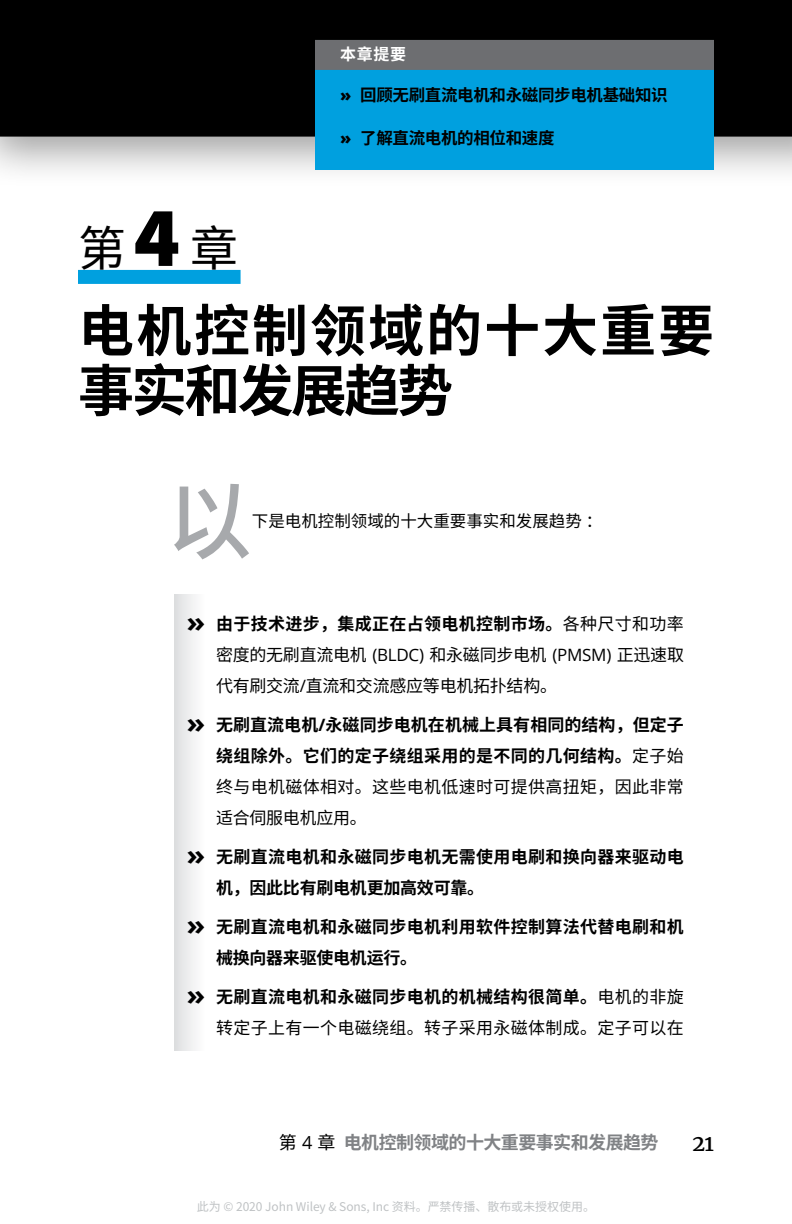
<style>
.page{position:relative;width:792px;height:1224px;background:#fff}
.page>*{position:absolute;margin:0;border:0;box-sizing:border-box;transform-origin:0 0}
.t1{font:500 85.6px "Noto Sans Hans";color:#a7a9ac}
.t2{font:700 56px/60px "Noto Sans Hans";letter-spacing:.035em;color:#000}
.t3{font:48px "Noto Sans Hans";color:#000}
.t4{font:22px "Merriweather";color:#000}
.t5{font:700 18px "Noto Sans Hans";letter-spacing:-.03em;color:#808285}
.t6{font:700 17px/31px "Noto Sans Hans";letter-spacing:.02em;color:#000}
.t7{font:17px/31px "Noto Sans Hans";letter-spacing:-.015em;color:#000;text-align:justify}
.t8{font:17px/31px "Noto Sans Hans";letter-spacing:.02em;color:#000;text-align:right}
.t9{font:700 16.4px "Noto Sans Hans";letter-spacing:-.02em;color:#000}
.t10{font:16.4px "Noto Sans Hans";color:#000}
.t11{font:700 16px "Noto Sans Hans";color:#fff}
.t12{font:12px "Noto Sans CJ Kjp";letter-spacing:-.005em;color:#bfc2c4}
.s1{font-family:"Source Sans Pro";font-weight:900;font-size:86px}
.s2{font-family:"Open Sans";font-weight:800}
.s3{font-family:"Open Sans";font-weight:700;font-size:28px}
.s4{font-weight:700}
.s5{font-family:"Open Sans"}
.s6{font-family:"Open Sans";font-size:28px}
.s7{font-weight:400}
.s8{font-weight:400;color:#000}
.s9{font-family:"Open Sans";font-weight:400;color:#000}
</style>
<div class="page">
<div style="left:0;top:0;width:792px;height:188px;background:#000;opacity:.37"></div>
<div style="left:0;top:0;width:792px;height:137px;background:#000"></div>
<div style="left:174px;top:595px;width:88px;height:113px;background:linear-gradient(to right,#ecedee,#fff)"></div>
<div style="left:174px;top:696px;width:88px;height:144px;background:linear-gradient(to right,#ecedee,#fff)"></div>
<div style="left:174px;top:828px;width:88px;height:82px;background:linear-gradient(to right,#ecedee,#fff)"></div>
<div style="left:174px;top:898px;width:88px;height:82px;background:linear-gradient(to right,#ecedee,#fff)"></div>
<div style="left:174px;top:968px;width:88px;height:82px;background:linear-gradient(to right,#ecedee,#fff)"></div>
<div style="left:78px;top:270px;width:163px;height:14px;background:#00a0df"></div>
<div style="left:315px;top:40px;width:399px;height:130px;background:#00a0df"></div>
<div style="left:315px;top:40px;width:399px;height:30px;background:#6d6e71"></div>
<p class="t3" style="left:78px;top:221px;width:162px">第<span class="s1">4</span>章</p>
<p class="t11" style="left:340px;top:45px;width:67px">本章提要</p>
<p class="t9" style="left:340px;top:86px;width:329px"><span class="s2">»</span> 回顾无刷直流电机和永磁同步电机基础知识</p>
<p class="t9" style="left:340px;top:129px;width:216px"><span class="s2">»</span> 了解直流电机的相位和速度</p>
<p class="t2" style="left:78px;top:302px;width:638px">电机控制领域的十大重要事实和发展趋势</p>
<p class="t1" style="left:166px;top:473px;width:87px">以</p>
<p class="t10" style="left:252px;top:512px;width:352px">下是电机控制领域的十大重要事实和发展趋势：</p>
<p class="t7" style="left:216px;top:609px;width:470px;text-indent:-29px"><span class="s3">»</span> <span class="s4">由于技术进步，集成正在占领电机控制市场。</span>各种尺寸和功率密度的无刷直流电机 <span class="s5">(BLDC)</span> 和永磁同步电机 <span class="s5">(PMSM)</span> 正迅速取代有刷交流<span class="s5">/</span>直流和交流感应等电机拓扑结构。</p>
<p class="t6" style="left:216px;top:710px;width:469px;text-align:justify;text-indent:-29px"><span class="s6">»</span> 无刷直流电机<span class="s5">/</span>永磁同步电机在机械上具有相同的结构，但定子绕组除外。它们的定子绕组采用的是不同的几何结构。<span class="s7">定子始终与电机磁体相对。这些电机低速时可提供高扭矩，因此非常适合伺服电机应用。</span></p>
<p class="t6" style="left:216px;top:842px;width:469px;text-indent:-29px"><span class="s6">»</span> 无刷直流电机和永磁同步电机无需使用电刷和换向器来驱动电机，因此比有刷电机更加高效可靠。</p>
<p class="t6" style="left:216px;top:912px;width:469px;text-indent:-29px"><span class="s6">»</span> 无刷直流电机和永磁同步电机利用软件控制算法代替电刷和机械换向器来驱使电机运行。</p>
<p class="t8" style="left:187px;top:982px;width:499px"><span class="s3">»</span> <span class="s4">无刷直流电机和永磁同步电机的机械结构很简单。</span>电机的非旋转定子上有一个电磁绕组。转子采用永磁体制成。定子可以在</p>
<p class="t5" style="left:279px;top:1132px;width:381px"><span class="s8">第</span> <span class="s9">4</span> <span class="s8">章</span> 电机控制领域的十大重要事实和发展趋势</p>
<p class="t4" style="left:692px;top:1128px;width:23px">21</p>
<p class="t12" style="left:197px;top:1200px;width:400px">此为 © 2020 John Wiley &amp; Sons, Inc 资料。严禁传播、散布或未授权使用。</p>
</div>
